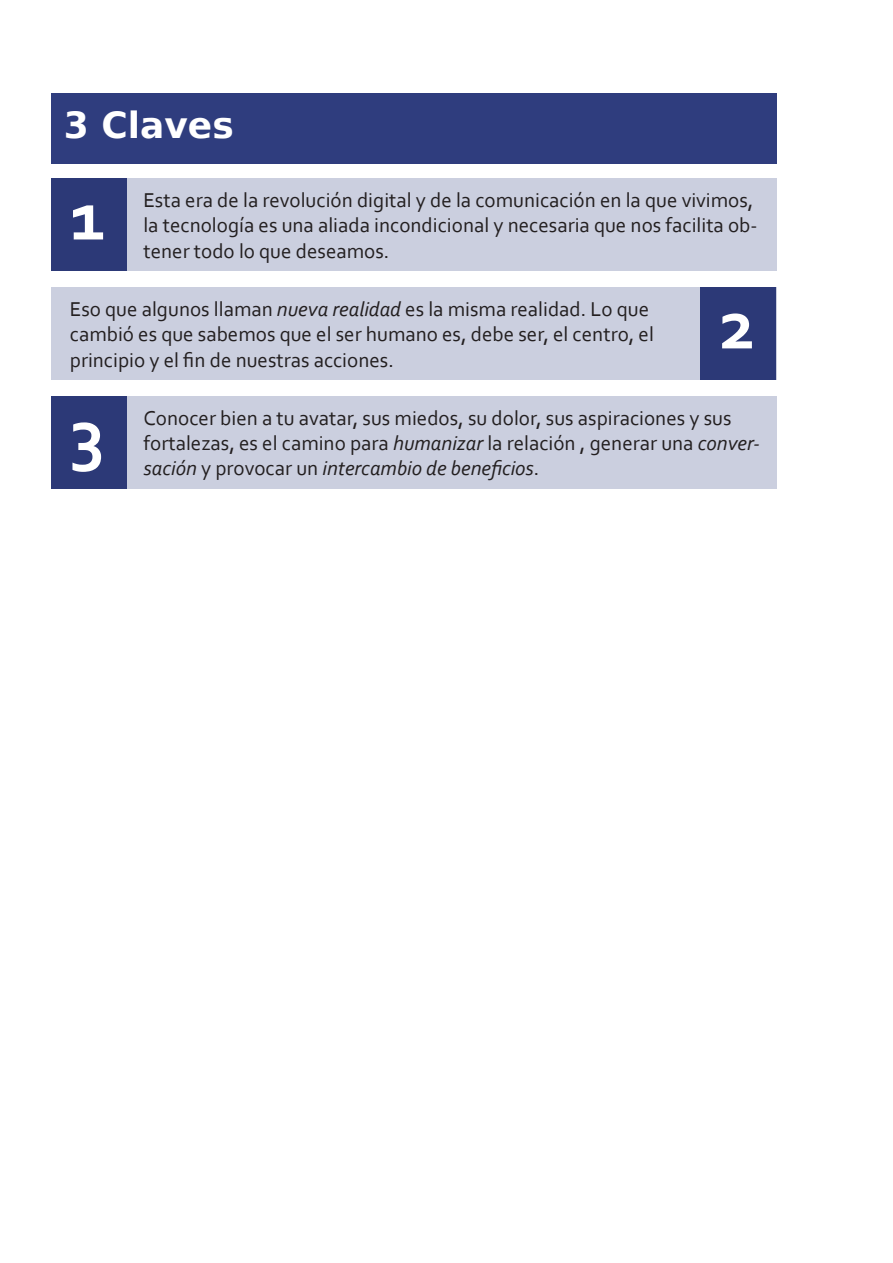
<style>
.page{position:relative;width:893px;height:1263px;background:#fff}
.page>*{position:absolute;margin:0;border:0;box-sizing:border-box;transform-origin:0 0}
.t1{font:700 72px "Corbel";color:#fff}
.t2{font:700 36px "DejaVu Sans";color:#fff}
.t3{font:21px/25.2px "Corbel";color:#231f20}
.s1{font-style:italic}
</style>
<div class="page">
<div style="left:51px;top:94px;width:725px;height:70px;background:#2f3d7e"></div>
<div style="left:51px;top:396px;width:725px;height:92px;background:#cbcfdf"></div>
<div style="left:51px;top:396px;width:76px;height:92px;background:#2c3977"></div>
<div style="left:51px;top:178px;width:725px;height:93px;background:#cbcfdf"></div>
<div style="left:51px;top:178px;width:76px;height:93px;background:#2c3977"></div>
<div style="left:51px;top:287px;width:725px;height:92px;background:#cbcfdf"></div>
<div style="left:700px;top:287px;width:76px;height:92px;background:#2c3977"></div>
<h2 class="t2" style="left:64px;top:96px;width:171px">3 Claves</h2>
<h1 class="t1" style="left:70px;top:171px;width:37px">1</h1>
<p class="t3" style="left:143px;top:187px;width:616px">Esta era de la revolución digital y de la comunicación en la que vivimos, la tecnología es una aliada incondicional y necesaria que nos facilita ob&shy;tener todo lo que deseamos.</p>
<p class="t3" style="left:70px;top:296px;width:586px">Eso que algunos llaman <span class="s1">nueva realidad</span> es la misma realidad. Lo que cambió es que sabemos que el ser humano es, debe ser, el centro, el principio y el fin de nuestras acciones.</p>
<h1 class="t1" style="left:719px;top:280px;width:37px">2</h1>
<h1 class="t1" style="left:70px;top:389px;width:37px">3</h1>
<p class="t3" style="left:144px;top:405px;width:618px">Conocer bien a tu avatar, sus miedos, su dolor, sus aspiraciones y sus fortalezas, es el camino para <span class="s1">humanizar</span> la relación , generar una <span class="s1">conver&shy;sación</span> y provocar un <span class="s1">intercambio de beneficios</span>.</p>
</div>
